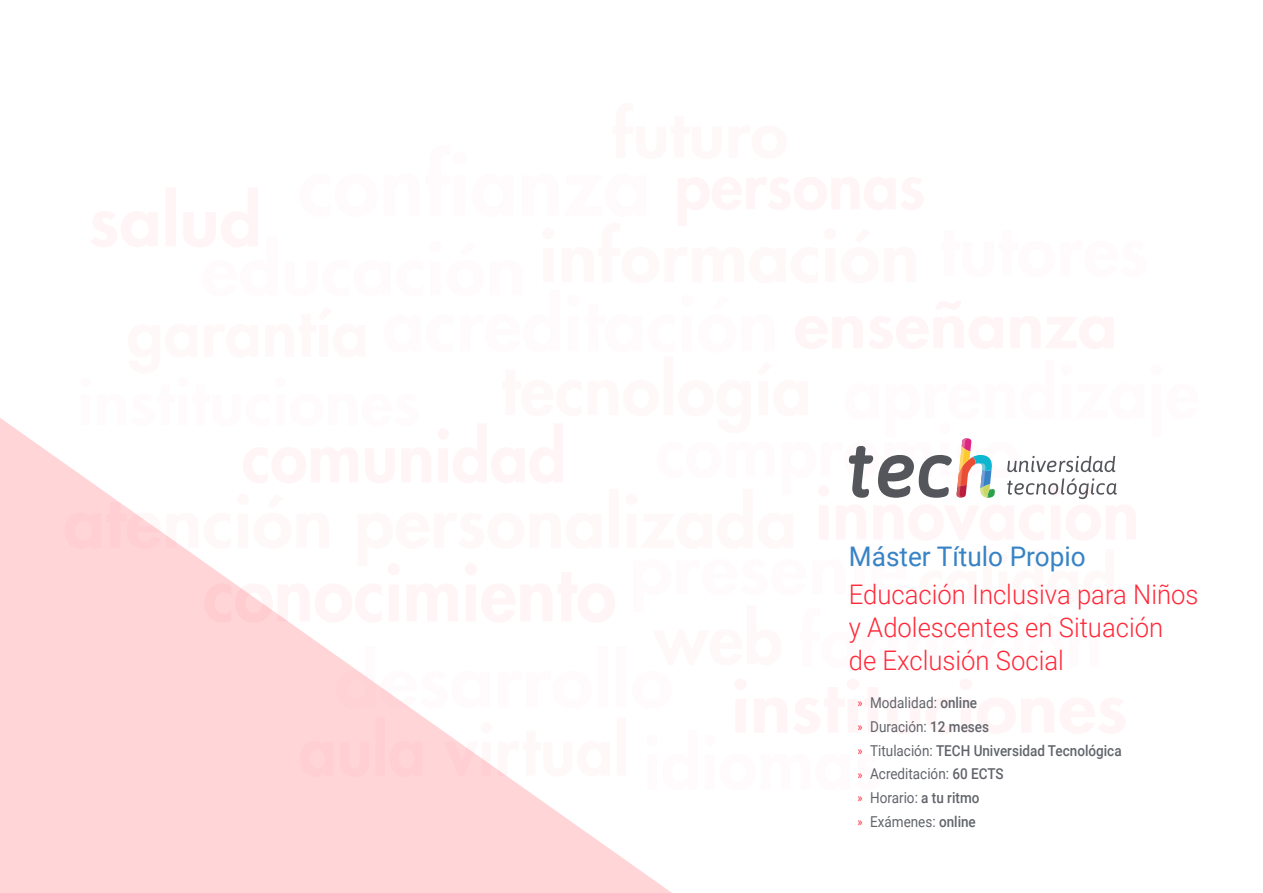
<style>
.page{position:relative;width:1263px;height:893px;background:#fff}
.page>*{position:absolute;margin:0;border:0;box-sizing:border-box;transform-origin:0 0}
.t1{font:300 27px/33px "Roboto";color:#ff293a;scale:.95 1}
.t2{font:27px "Roboto";color:#3783c5}
.t3{font:15px/23.7px "Roboto";color:#61646a;scale:.9 1}
.s1{font-size:12px;color:#ff293a}
.s2{font-weight:500}
</style>
<div class="page">
<svg style="left:0;top:418px;width:672px;height:475px;background:#ffd9db"></svg>
<svg style="left:64px;top:418px;width:1053px;height:372px"></svg>
<h1 class="t2" style="left:849px;top:538px;width:238px">Máster Título Propio</h1>
<h1 class="t1" style="left:849px;top:577px;width:369px">Educación Inclusiva para Niños y Adolescentes en Situación<br>de Exclusión Social</h1>
<p class="t3" style="left:857px;top:690px;width:295px"><span class="s1">»</span> Modalidad: <span class="s2">online<br></span><span class="s1">»</span> Duración: <span class="s2">12 meses<br></span><span class="s1">»</span> Titulación: <span class="s2">TECH Universidad Tecnológica </span><span class="s1">»</span> Acreditación: <span class="s2">60 ECTS<br></span><span class="s1">»</span> Horario: <span class="s2">a tu ritmo<br></span><span class="s1">»</span> Exámenes: <span class="s2">online</span></p>
</div>
